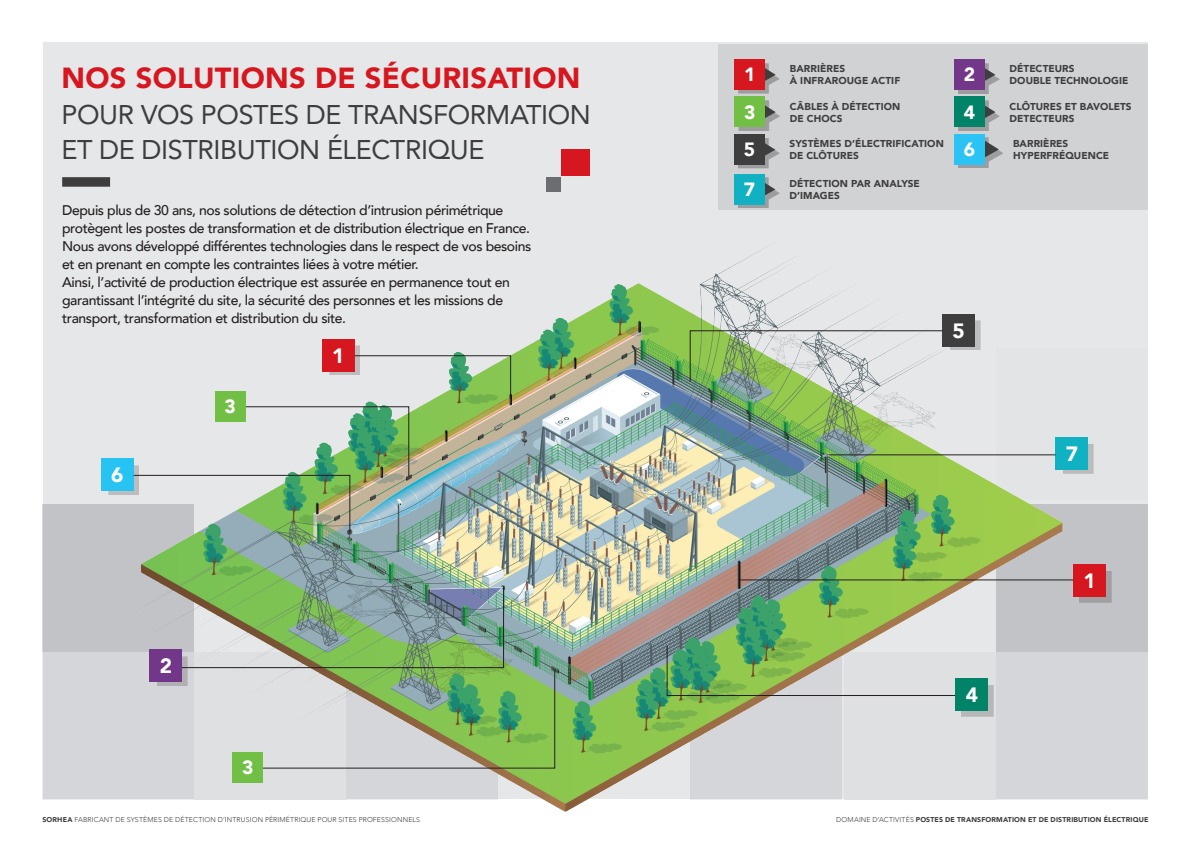
<style>
.page{position:relative;width:1191px;height:842px;background:#fff}
.page>*{position:absolute;margin:0;border:0;box-sizing:border-box;transform-origin:0 0}
.t1{font:900 29px "Avenir";letter-spacing:.01em;color:#d7171f}
.t2{font:27px/35.5px "Avenir";letter-spacing:-.015em;color:#3e3e3f}
.t3{font:900 20.7px "Avenir";color:#fff}
.t4{font:900 19.2px "Avenir";color:#fff}
.t5{font:500 14px/18px "Avenir";letter-spacing:-.03em;color:#231f20}
.t6{font:900 10px/12px "Avenir";letter-spacing:.005em;color:#3e3e3f}
.t7{font:300 7px "Avenir";letter-spacing:.02em;color:#3e3e3f}
.t8{font:900 7px "Avenir";letter-spacing:.02em;color:#3e3e3f}
.s1{font-weight:900}
.s2{font-weight:300}
</style>
<div class="page">
<div style="left:43px;top:43px;width:1104px;height:756px;background:#e6e7e9"></div>
<div style="left:718px;top:44px;width:429px;height:166px;background:#d1d2d4"></div>
<div style="left:995px;top:652px;width:152px;height:147px;background:#d5d6d9"></div>
<div style="left:995px;top:504px;width:152px;height:148px;background:#c1c3c6"></div>
<div style="left:43px;top:652px;width:151px;height:147px;background:#d5d6d9"></div>
<div style="left:43px;top:504px;width:151px;height:148px;background:#c1c3c6"></div>
<div style="left:62px;top:177px;width:48px;height:10px;background:#3e3e3f"></div>
<div style="left:546px;top:177px;width:15px;height:15px;background:#6c6d70"></div>
<div style="left:561px;top:149px;width:28px;height:27px;background:#d7171f"></div>
<img style="left:82px;top:246px;width:980px;height:566px">
<svg style="left:666px;top:645px;width:290px;height:51px"></svg>
<svg style="left:178px;top:585px;width:378px;height:184px"></svg>
<div style="left:949px;top:321px;width:31px;height:29px;background:#bdbdbf"></div>
<div style="left:942px;top:314px;width:33px;height:33px;background:#3e3e3f"></div>
<div style="left:157px;top:656px;width:31px;height:30px;background:#b0afb2"></div>
<div style="left:150px;top:649px;width:32px;height:33px;background:#73378a"></div>
<div style="left:1063px;top:444px;width:30px;height:29px;background:#bbbbbc"></div>
<div style="left:1055px;top:437px;width:33px;height:33px;background:#10b1c2"></div>
<div style="left:1078px;top:571px;width:33px;height:31px;background:#231f20;opacity:.21"></div>
<div style="left:1073px;top:564px;width:32px;height:33px;background:#d7171f"></div>
<div style="left:961px;top:685px;width:32px;height:31px;background:#b7b7b9"></div>
<div style="left:955px;top:678px;width:33px;height:33px;background:#008367"></div>
<div style="left:738px;top:63px;width:41px;height:30px;background:#231f20;opacity:.3"></div>
<svg style="left:765px;top:66px;width:10px;height:17px"></svg>
<div style="left:734px;top:59px;width:31px;height:30px;background:#d7171f"></div>
<div style="left:958px;top:100px;width:41px;height:31px;background:#231f20;opacity:.3"></div>
<svg style="left:984px;top:103px;width:11px;height:17px"></svg>
<div style="left:954px;top:97px;width:30px;height:30px;background:#008367"></div>
<div style="left:738px;top:100px;width:41px;height:31px;background:#231f20;opacity:.3"></div>
<svg style="left:765px;top:103px;width:10px;height:17px"></svg>
<div style="left:734px;top:97px;width:31px;height:30px;background:#71bf44"></div>
<div style="left:738px;top:178px;width:41px;height:30px;background:#231f20;opacity:.3"></div>
<svg style="left:764px;top:180px;width:11px;height:18px"></svg>
<div style="left:734px;top:174px;width:30px;height:30px;background:#10b1c2"></div>
<div style="left:958px;top:63px;width:41px;height:30px;background:#231f20;opacity:.3"></div>
<svg style="left:984px;top:66px;width:11px;height:17px"></svg>
<div style="left:954px;top:59px;width:30px;height:30px;background:#73378a"></div>
<div style="left:738px;top:138px;width:41px;height:30px;background:#231f20;opacity:.3"></div>
<svg style="left:764px;top:141px;width:11px;height:17px"></svg>
<div style="left:734px;top:134px;width:30px;height:30px;background:#3e3e3f"></div>
<div style="left:958px;top:138px;width:44px;height:30px;background:#231f20;opacity:.3"></div>
<svg style="left:984px;top:140px;width:15px;height:18px"></svg>
<div style="left:954px;top:134px;width:30px;height:30px;background:#2ac3f3"></div>
<div style="left:108px;top:465px;width:31px;height:30px;background:#bdbdbf"></div>
<div style="left:101px;top:458px;width:33px;height:33px;background:#27c3f3"></div>
<div style="left:215px;top:391px;width:30px;height:30px;background:#71bf44"></div>
<svg style="left:353px;top:355px;width:158px;height:44px"></svg>
<div style="left:329px;top:346px;width:31px;height:29px;background:#231f20;opacity:.21"></div>
<div style="left:322px;top:339px;width:32px;height:33px;background:#d7171f"></div>
<div style="left:233px;top:752px;width:30px;height:30px;background:#71bf44"></div>
<hr style="left:739px;top:579px;width:334px;height:1px;background:#231f20">
<svg style="left:689px;top:330px;width:254px;height:53px"></svg>
<svg style="left:133px;top:406px;width:277px;height:127px"></svg>
<hr style="left:826px;top:454px;width:229px;height:1px;background:#231f20">
<h1 class="t1" style="left:61px;top:53px;width:520px">NOS SOLUTIONS DE SÉCURISATION</h1>
<h2 class="t2" style="left:61px;top:96px;width:531px">POUR VOS POSTES DE TRANSFORMATION<br>ET DE DISTRIBUTION ÉLECTRIQUE</h2>
<p class="t5" style="left:62px;top:201px;width:471px">Depuis plus de 30 ans, nos solutions de détection d’intrusion périmétrique protègent les postes de transformation et de distribution électrique en France.<br>Nous avons développé différentes technologies dans le respect de vos besoins et en prenant en compte les contraintes liées à votre métier.<br>Ainsi, l’activité de production électrique est assurée en permanence tout en garantissant l’intégrité du site, la sécurité des personnes et les missions de transport, transformation et distribution du site.</p>
<h3 class="t3" style="left:111px;top:457px;width:14px">6</h3>
<h3 class="t4" style="left:224px;top:390px;width:13px">3</h3>
<h3 class="t3" style="left:160px;top:648px;width:14px">2</h3>
<h3 class="t4" style="left:242px;top:751px;width:13px">3</h3>
<h3 class="t3" style="left:332px;top:338px;width:14px">1</h3>
<h3 class="t4" style="left:744px;top:58px;width:13px">1</h3>
<p class="t6" style="left:790px;top:63px;width:112px">BARRIÈRES<br>À INFRAROUGE ACTIF</p>
<h3 class="t4" style="left:963px;top:58px;width:13px">2</h3>
<p class="t6" style="left:1009px;top:63px;width:120px">DÉTECTEURS<br>DOUBLE TECHNOLOGIE</p>
<p class="t6" style="left:790px;top:100px;width:112px">CÂBLES À DÉTECTION<br>DE CHOCS</p>
<h3 class="t4" style="left:963px;top:95px;width:13px">4</h3>
<p class="t6" style="left:1009px;top:100px;width:124px">CLÔTURES ET BAVOLETS</p>
<h3 class="t4" style="left:744px;top:95px;width:13px">3</h3>
<p class="t6" style="left:1009px;top:112px;width:66px">DETECTEURS</p>
<h3 class="t4" style="left:743px;top:133px;width:13px">5</h3>
<p class="t6" style="left:789px;top:138px;width:156px">SYSTÈMES D’ÉLECTRIFICATION<br>DE CLÔTURES</p>
<h3 class="t4" style="left:963px;top:133px;width:13px">6</h3>
<p class="t6" style="left:1013px;top:137px;width:98px">BARRIÈRES<br>HYPERFRÉQUENCE</p>
<h3 class="t4" style="left:743px;top:173px;width:13px">7</h3>
<p class="t6" style="left:789px;top:177px;width:132px">DÉTECTION PAR ANALYSE<br>D’IMAGES</p>
<h3 class="t3" style="left:952px;top:313px;width:14px">5</h3>
<h3 class="t3" style="left:965px;top:677px;width:14px">4</h3>
<h3 class="t3" style="left:1065px;top:436px;width:14px">7</h3>
<h3 class="t3" style="left:1083px;top:563px;width:14px">1</h3>
<p class="t7" style="left:43px;top:815px;width:379px"><span class="s1">SORHEA</span> FABRICANT DE SYSTÈMES DE DÉTECTION D’INTRUSION PÉRIMÉTRIQUE POUR SITES PROFESSIONNELS</p>
<p class="t8" style="left:836px;top:814px;width:314px"><span class="s2">DOMAINE D’ACTIVITÉS</span> POSTES DE TRANSFORMATION ET DE DISTRIBUTION ÉLECTRIQUE</p>
</div>
